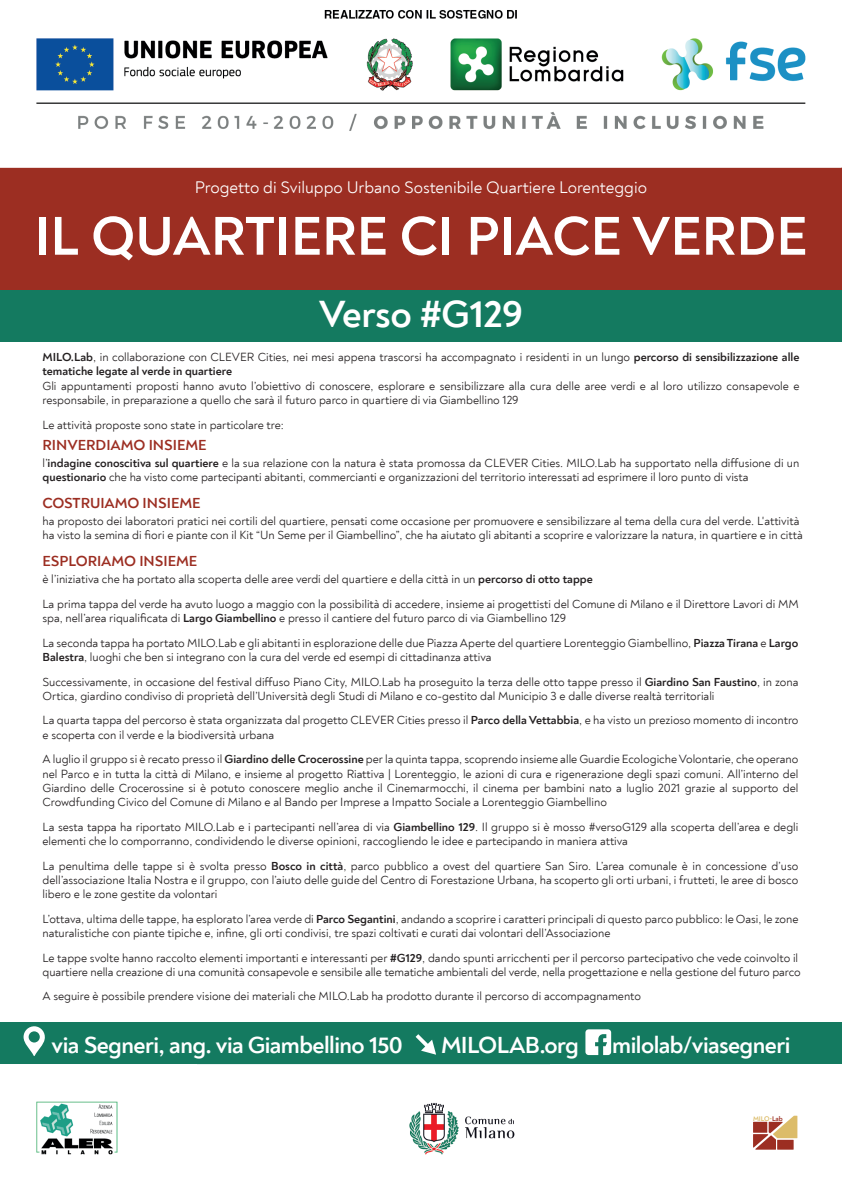
<style>
.page{position:relative;width:842px;height:1191px;background:#fff}
.page>*{position:absolute;margin:0;border:0;box-sizing:border-box;transform-origin:0 0}
.t1{font:700 55.5px "Noah";color:#fff}
.t2{font:700 39px "Noah";letter-spacing:-.01em;color:#fff}
.t3{font:700 24px "Noah";letter-spacing:-.025em;color:#fff}
.t4{font:17px "Noah";color:#fff}
.t5{font:700 15px "Noah";color:#9c2e22}
.t6{font:12px/14.4px "Noah";color:#231f20}
.t7{font:700 6.9px "Noah";color:#dcbc69}
.s1{font-weight:700}
.s2{color:#9c2e22}
</style>
<div class="page">
<div style="left:0;top:167px;width:842px;height:123px;background:#9c2e22"></div>
<div style="left:0;top:1021px;width:842px;height:52px;background:#147a60"></div>
<div style="left:0;top:290px;width:842px;height:51px;background:#147a60"></div>
<img style="left:196px;top:1064px;width:355px;height:91px">
<img style="left:36px;top:10px;width:770px;height:121px">
<svg style="left:585px;top:1029px;width:26px;height:26px"></svg>
<svg style="left:416px;top:1034px;width:20px;height:20px"></svg>
<svg style="left:24px;top:1026px;width:21px;height:30px"></svg>
<img style="left:0;top:1064px;width:196px;height:91px">
<div style="left:551px;top:1064px;width:291px;height:127px;background:#fff"></div>
<svg style="left:753px;top:1115px;width:44px;height:34px"></svg>
<div style="left:777px;top:1139px;width:17px;height:10px;background:#9c2e22"></div>
<h3 class="t4" style="left:195px;top:176px;width:454px">Progetto di Sviluppo Urbano Sostenibile Quartiere Lorenteggio</h3>
<h1 class="t1" style="left:35px;top:201px;width:774px">IL QUARTIERE CI PIACE VERDE</h1>
<h2 class="t2" style="left:319px;top:289px;width:206px">Verso #G129</h2>
<p class="t6" style="left:43px;top:350px;width:758px"><span class="s1">MILO.Lab</span>, in collaborazione con CLEVER Cities, nei mesi appena trascorsi ha accompagnato i residenti in un lungo <span class="s1">percorso di sensibilizzazione alle tematiche legate al verde in quartiere</span></p>
<p class="t6" style="left:43px;top:379px;width:758px">Gli appuntamenti proposti hanno avuto l’obiettivo di conoscere, esplorare e sensibilizzare alla cura delle aree verdi e al loro utilizzo consapevole e responsabile, in preparazione a quello che sarà il futuro parco in quartiere di via Giambellino 129</p>
<p class="t6" style="left:43px;top:417px;width:243px">Le attività proposte sono state in particolare tre:</p>
<p class="t6" style="left:43px;top:456px;width:758px">l’<span class="s1">indagine conoscitiva sul quartiere</span> e la sua relazione con la natura è stata promossa da CLEVER Cities. MILO.Lab ha supportato nella diffusione di un <span class="s1">questionario</span> che ha visto come partecipanti abitanti, commercianti e organizzazioni del territorio interessati ad esprimere il loro punto di vista</p>
<p class="t5" style="left:43px;top:435px;width:166px">RINVERDIAMO INSIEME</p>
<p class="t5" style="left:43px;top:493px;width:160px">COSTRUIAMO INSIEME</p>
<p class="t6" style="left:43px;top:514px;width:762px">ha proposto dei laboratori pratici nei cortili del quartiere, pensati come occasione per promuovere e sensibilizzare al tema della cura del verde. L'attività ha visto la semina di fiori e piante con il Kit “Un Seme per il Giambellino”, che ha aiutato gli abitanti a scoprire e valorizzare la natura, in quartiere e in città</p>
<p class="t5" style="left:43px;top:552px;width:156px">ESPLORIAMO INSIEME</p>
<p class="t6" style="left:43px;top:567px;width:758px;line-height:24.4px">è l’iniziativa che ha portato alla scoperta delle aree verdi del quartiere e della città in un <span class="s1">percorso di otto tappe<br></span>La prima tappa del verde ha avuto luogo a maggio con la possibilità di accedere, insieme ai progettisti del Comune di Milano e il Direttore Lavori di MM</p>
<p class="t6" style="left:43px;top:606px;width:757px;line-height:24.4px">spa, nell’area riqualificata di <span class="s1">Largo Giambellino</span> e presso il cantiere del futuro parco di via Giambellino 129<br>La seconda tappa ha portato MILO.Lab e gli abitanti in esplorazione delle due Piazza Aperte del quartiere Lorenteggio Giambellino, <span class="s1">Piazza Tirana</span> e <span class="s1">Largo</span></p>
<p class="t6" style="left:43px;top:645px;width:757px;line-height:24.4px"><span class="s1">Balestra</span>, luoghi che ben si integrano con la cura del verde ed esempi di cittadinanza attiva<br>Successivamente, in occasione del festival diffuso Piano City, MILO.Lab ha proseguito la terza delle otto tappe presso il <span class="s1">Giardino San Faustino</span>, in zona</p>
<p class="t6" style="left:43px;top:684px;width:757px;line-height:24.4px">Ortica, giardino condiviso di proprietà dell’Università degli Studi di Milano e co-gestito dal Municipio 3 e dalle diverse realtà territoriali<br>La quarta tappa del percorso è stata organizzata dal progetto CLEVER Cities presso il <span class="s1">Parco della Vettabbia</span>, e ha visto un prezioso momento di incontro</p>
<p class="t6" style="left:43px;top:722px;width:757px;line-height:24.4px">e scoperta con il verde e la biodiversità urbana<br>A luglio il gruppo si è recato presso il <span class="s1">Giardino delle Crocerossine</span> per la quinta tappa, scoprendo insieme alle Guardie Ecologiche Volontarie, che operano</p>
<p class="t6" style="left:43px;top:766px;width:757px;text-align:justify">nel Parco e in tutta la città di Milano, e insieme al progetto Riattiva | Lorenteggio, le azioni di cura e rigenerazione degli spazi comuni. All’interno del Giardino delle Crocerossine si è potuto conoscere meglio anche il Cinemarmocchi, il cinema per bambini nato a luglio 2021 grazie al supporto del Crowdfunding Civico del Comune di Milano e al Bando per Imprese a Impatto Sociale a Lorenteggio Giambellino</p>
<p class="t6" style="left:43px;top:819px;width:757px">La sesta tappa ha riportato MILO.Lab e i partecipanti nell’area di via <span class="s1">Giambellino 129</span>. Il gruppo si è mosso #versoG129 alla scoperta dell’area e degli elementi che lo comporranno, condividendo le diverse opinioni, raccogliendo le idee e partecipando in maniera attiva</p>
<p class="t6" style="left:43px;top:858px;width:757px;text-align:justify">La penultima delle tappe si è svolta presso <span class="s1">Bosco in città</span>, parco pubblico a ovest del quartiere San Siro. L’area comunale è in concessione d’uso dell’associazione Italia Nostra e il gruppo, con l’aiuto delle guide del Centro di Forestazione Urbana, ha scoperto gli orti urbani, i frutteti, le aree di bosco libero e le zone gestite da volontari</p>
<p class="t6" style="left:43px;top:911px;width:757px">L’ottava, ultima delle tappe, ha esplorato l’area verde di <span class="s1">Parco Segantini</span>, andando a scoprire i caratteri principali di questo parco pubblico: le Oasi, le zone naturalistiche con piante tipiche e, infine, gli orti condivisi, tre spazi coltivati e curati dai volontari dell’Associazione</p>
<p class="t6" style="left:43px;top:950px;width:760px">Le tappe svolte hanno raccolto elementi importanti e interessanti per <span class="s1">#G129</span>, dando spunti arricchenti per il percorso partecipativo che vede coinvolto il quartiere nella creazione di una comunità consapevole e sensibile alle tematiche ambientali del verde, nella progettazione e nella gestione del futuro parco</p>
<p class="t6" style="left:43px;top:989px;width:600px">A seguire è possibile prendere visione dei materiali che MILO.Lab ha prodotto durante il percorso di accompagnamento</p>
<h3 class="t3" style="left:52px;top:1030px;width:353px">via Segneri, ang. via Giambellino 150</h3>
<h3 class="t3" style="left:441px;top:1030px;width:139px">MILOLAB.org</h3>
<h3 class="t3" style="left:612px;top:1030px;width:180px">milolab/viasegneri</h3>
<p class="t7" style="left:753px;top:1114px;width:31px">MILO•<span class="s2">Lab</span></p>
</div>
